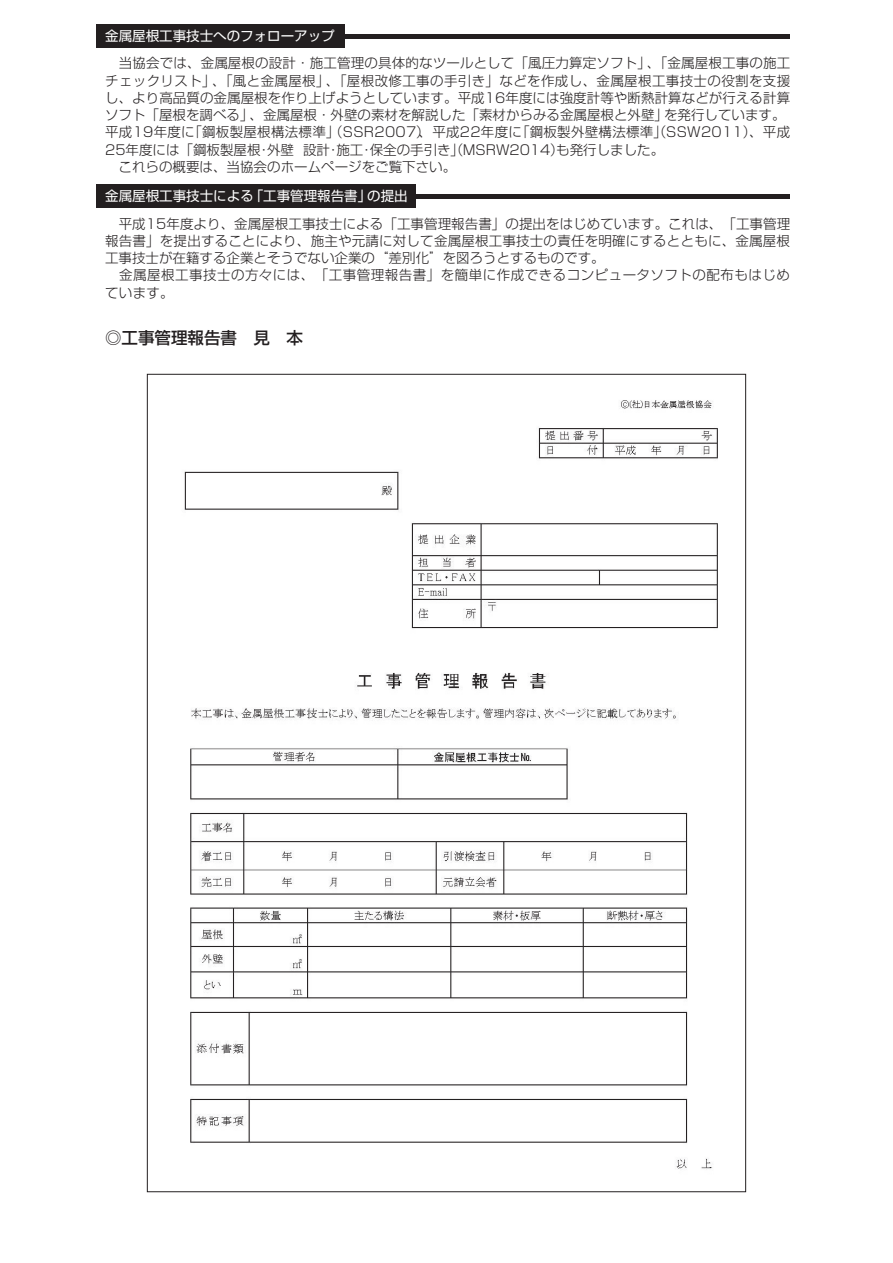
<style>
.page{position:relative;width:893px;height:1263px;background:#fff}
.page>*{position:absolute;margin:0;border:0;box-sizing:border-box;transform-origin:0 0}
.t1{font:500 16.5px "Shin Go Pro";color:#231f20}
.t2{font:300 13.5px/17.2px "Shin Go Pro";letter-spacing:.01em;color:#231f20}
.t3{font:13.5px "Shin Go Pro";color:#fff}
</style>
<div class="page">
<div style="left:96px;top:24px;width:249px;height:24px;background:#231f20"></div>
<hr style="left:183px;top:34px;width:607px;height:4px;background:#231f20">
<div style="left:96px;top:185px;width:320px;height:23px;background:#231f20"></div>
<hr style="left:183px;top:194px;width:607px;height:4px;background:#231f20">
<img style="left:184px;top:400px;width:534px;height:770px">
<p class="t3" style="left:105px;top:25px;width:231px">金属屋根工事技士へのフォローアップ</p>
<p class="t2" style="left:105px;top:53px;width:687px">　当協会では、金属屋根の設計・施工管理の具体的なツールとして「風圧力算定ソフト」、「金属屋根工事の施工チェックリスト」、「風と金属屋根」、「屋根改修工事の手引き」などを作成し、金属屋根工事技士の役割を支援し、より高品質の金属屋根を作り上げようとしています。平成16年度には強度計等や断熱計算などが行える計算ソフト「屋根を調べる」、金属屋根・外壁の素材を解説した「素材からみる金属屋根と外壁」を発行しています。平成19年度に｢鋼板製屋根構法標準｣（SSR2007）、平成22年度に「鋼板製外壁構法標準」（SSW2011）、平成25年度には「鋼板製屋根・外壁 設計・施工・保全の手引き」（MSRW2014）も発行しました。<br>　これらの概要は、当協会のホームページをご覧下さい。</p>
<p class="t3" style="left:105px;top:185px;width:304px">金属屋根工事技士による「工事管理報告書」の提出</p>
<p class="t2" style="left:105px;top:213px;width:687px">　平成15年度より、金属屋根工事技士による「工事管理報告書」の提出をはじめています。これは、「工事管理報告書」を提出することにより、施主や元請に対して金属屋根工事技士の責任を明確にするとともに、金属屋根工事技士が在籍する企業とそうでない企業の“差別化”を図ろうとするものです。<br>　金属屋根工事技士の方々には、「工事管理報告書」を簡単に作成できるコンピュータソフトの配布もはじめています。</p>
<p class="t1" style="left:105px;top:324px;width:199px">◎工事管理報告書　見　本</p>
</div>
